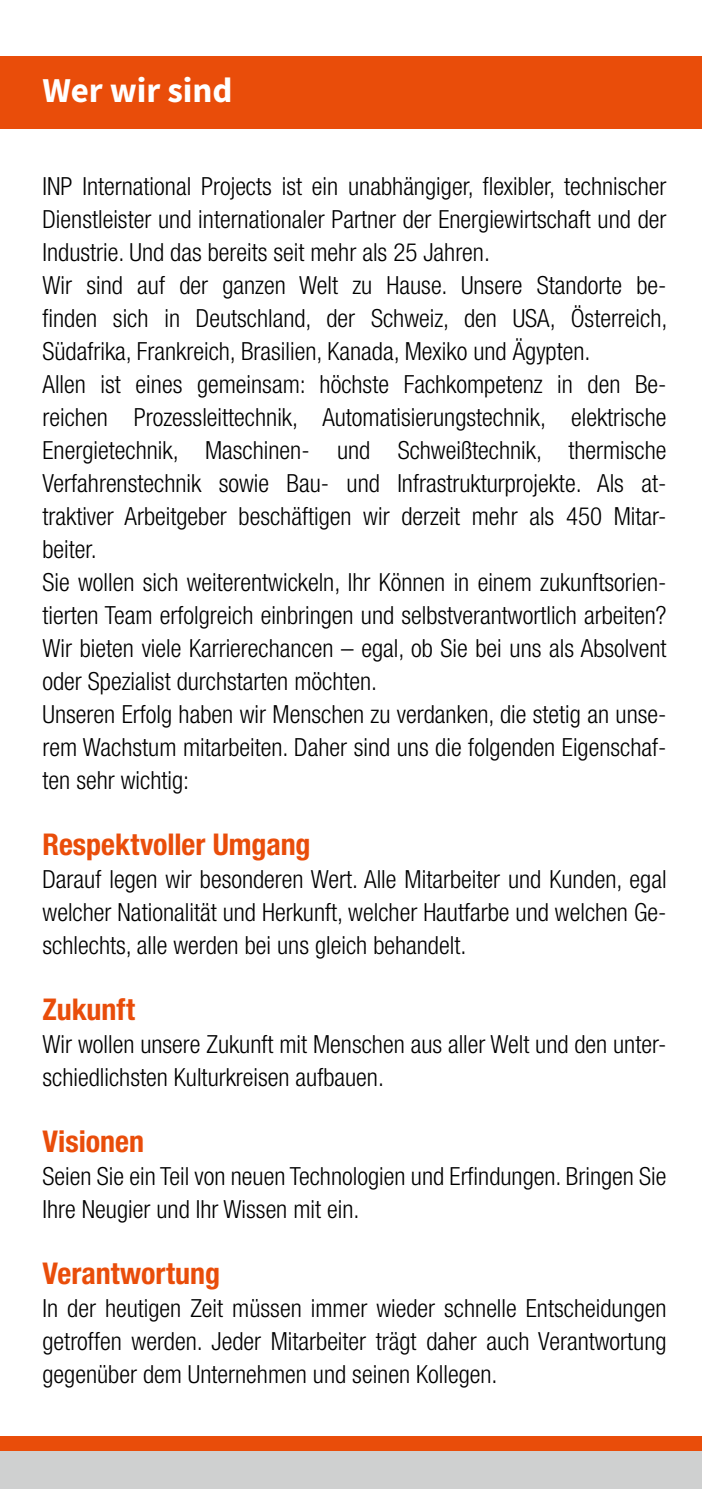
<style>
.page{position:relative;width:702px;height:1489px;background:#fff}
.page>*{position:absolute;margin:0;border:0;box-sizing:border-box;transform-origin:0 0}
.t1{font:700 35px "Source Sans Pro";letter-spacing:-.005em;color:#fff}
.t2{font:700 condensed 30px "Helvetica Neue";color:#e94d0a}
.t3{font:300 condensed 25px/33px "Helvetica Neue";color:#000}
</style>
<div class="page">
<div style="left:0;top:57px;width:702px;height:72px;background:#e94d0a"></div>
<div style="left:0;top:1440px;width:702px;height:48px;background:#cfd0d0"></div>
<div style="left:0;top:1435px;width:702px;height:14px;background:#e94d0a"></div>
<h1 class="t1" style="left:43px;top:66px;width:191px">Wer wir sind</h1>
<p class="t3" style="left:43px;top:169px;width:626px">INP International Projects ist ein unabhängiger, flexibler, technischer Dienstleister und internationaler Partner der Energiewirtschaft und der Industrie. Und das bereits seit mehr als 25 Jahren.<br>Wir sind auf der ganzen Welt zu Hause. Unsere Standorte be&shy;finden sich in Deutschland, der Schweiz, den USA, Österreich, Südafrika, Frankreich, Brasilien, Kanada, Mexiko und Ägypten.<br>Allen ist eines gemeinsam: höchste Fachkompetenz in den Be&shy;reichen Prozessleittechnik, Automatisierungstechnik, elektrische Energietechnik, Maschinen- und Schweißtechnik, thermische Verfahrenstechnik sowie Bau- und Infrastrukturprojekte. Als at&shy;traktiver Arbeitgeber beschäftigen wir derzeit mehr als 450 Mitar&shy;beiter.<br>Sie wollen sich weiterentwickeln, Ihr Können in einem zukunftsorien&shy;tierten Team erfolgreich einbringen und selbstverantwortlich arbeiten?<br>Wir bieten viele Karrierechancen – egal, ob Sie bei uns als Absolvent oder Spezialist durchstarten möchten.<br>Unseren Erfolg haben wir Menschen zu verdanken, die stetig an unse&shy;rem Wachstum mitarbeiten. Daher sind uns die folgenden Eigenschaf&shy;ten sehr wichtig:</p>
<p class="t2" style="left:43px;top:826px;width:269px">Respektvoller Umgang</p>
<p class="t3" style="left:43px;top:862px;width:625px;text-align:justify">Darauf legen wir besonderen Wert. Alle Mitarbeiter und Kunden, egal welcher Nationalität und Herkunft, welcher Hautfarbe und welchen Ge&shy;schlechts, alle werden bei uns gleich behandelt.</p>
<p class="t2" style="left:43px;top:991px;width:94px">Zukunft</p>
<p class="t3" style="left:43px;top:1027px;width:625px">Wir wollen unsere Zukunft mit Menschen aus aller Welt und den unter&shy;schiedlichsten Kulturkreisen aufbauen.</p>
<p class="t2" style="left:43px;top:1123px;width:103px">Visionen</p>
<p class="t3" style="left:43px;top:1159px;width:625px">Seien Sie ein Teil von neuen Technologien und Erfindungen. Bringen Sie<br>Ihre Neugier und Ihr Wissen mit ein.</p>
<p class="t2" style="left:43px;top:1255px;width:179px">Verantwortung</p>
<p class="t3" style="left:43px;top:1291px;width:625px;text-align:justify">In der heutigen Zeit müssen immer wieder schnelle Entscheidungen getroffen werden. Jeder Mitarbeiter trägt daher auch Verantwortung gegenüber dem Unternehmen und seinen Kollegen.</p>
</div>
